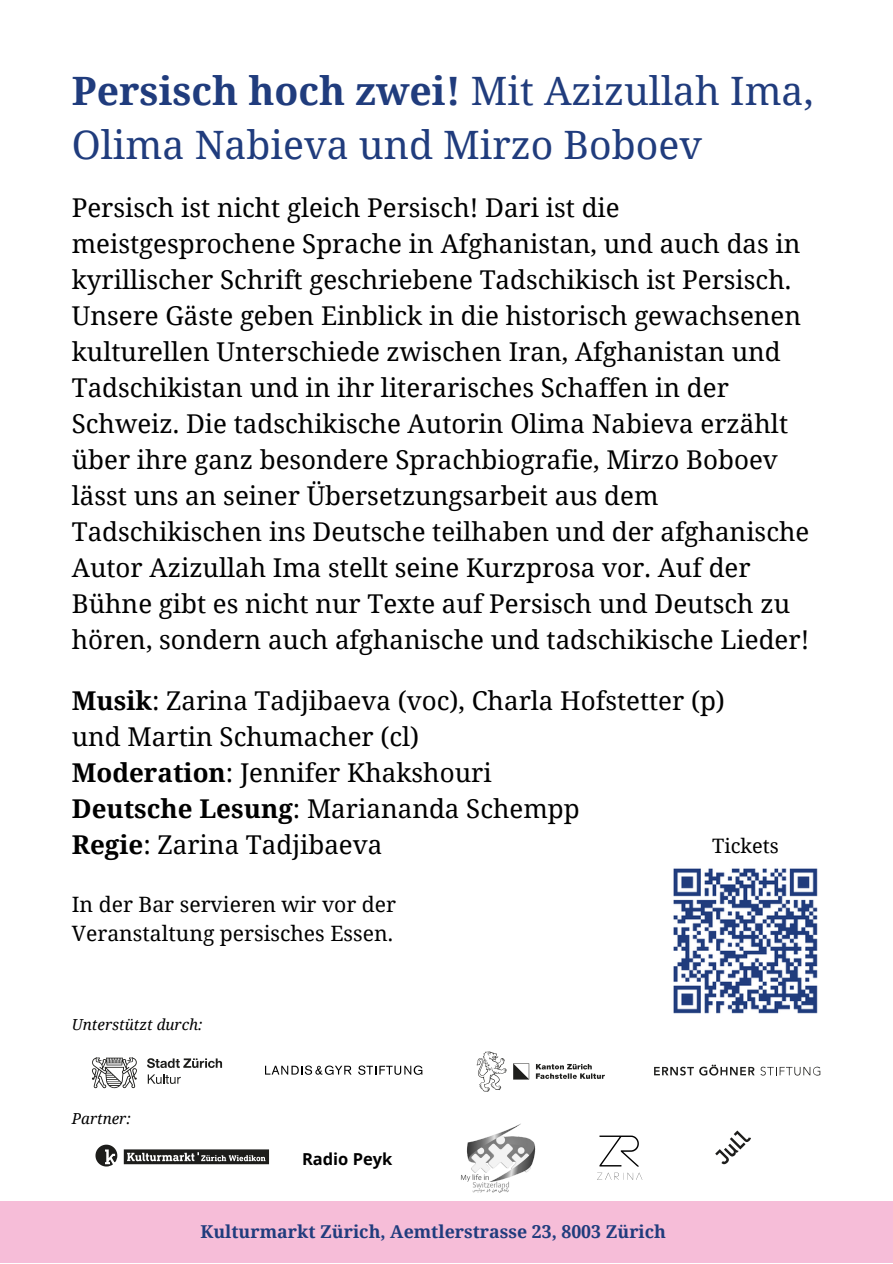
<style>
.page{position:relative;width:893px;height:1264px;background:#fff}
.page>*{position:absolute;margin:0;border:0;box-sizing:border-box;transform-origin:0 0}
.t1{font:39.15px/54px "Noto Serif";color:#203c7d}
.t2{font:25.95px/36px "Noto Serif";color:#000}
.t3{font:21.15px/29.2px "Noto Serif";color:#000}
.t4{font:19.95px "Noto Serif";color:#000}
.t5{font:700 17.7px "Noto Serif";color:#203c7d}
.t6{font:700 16.5px "Noto Sans";color:#000}
.t7{font:italic 15.15px "Noto Serif";color:#000}
.s1{font-weight:700}
</style>
<div class="page">
<div style="left:0;top:1200px;width:892px;height:62px;background:#f6bdd8"></div>
<svg style="left:148px;top:1074px;width:33px;height:9px"></svg>
<svg style="left:147px;top:1058px;width:75px;height:9px"></svg>
<svg style="left:92px;top:1057px;width:45px;height:31px"></svg>
<svg style="left:265px;top:1065px;width:86px;height:9px"></svg>
<svg style="left:358px;top:1065px;width:64px;height:9px"></svg>
<svg style="left:536px;top:1064px;width:68px;height:14px"></svg>
<svg style="left:476px;top:1051px;width:30px;height:40px"></svg>
<svg style="left:513px;top:1063px;width:16px;height:16px"></svg>
<svg style="left:654px;top:1066px;width:39px;height:9px"></svg>
<svg style="left:699px;top:1064px;width:55px;height:11px"></svg>
<svg style="left:760px;top:1066px;width:60px;height:9px"></svg>
<svg style="left:95px;top:1144px;width:22px;height:22px"></svg>
<svg style="left:124px;top:1149px;width:145px;height:15px;background:#515150"></svg>
<svg style="left:599px;top:1135px;width:40px;height:31px"></svg>
<svg style="left:597px;top:1172px;width:45px;height:7px"></svg>
<img style="left:450px;top:1123px;width:95px;height:78px">
<svg style="left:715px;top:1130px;width:36px;height:34px"></svg>
<img style="left:673px;top:868px;width:145px;height:146px">
<h1 class="t1" style="left:72px;top:63px;width:743px"><span class="s1">Persisch hoch zwei!</span> Mit Azizullah Ima,<br>Olima Nabieva und Mirzo Boboev</h1>
<p class="t2" style="left:72px;top:189px;width:739px">Persisch ist nicht gleich Persisch! Dari ist die meistgesprochene Sprache in Afghanistan, und auch das in kyrillischer Schrift geschriebene Tadschikisch ist Persisch.<br>Unsere Gäste geben Einblick in die historisch gewachsenen kulturellen Unterschiede zwischen Iran, Afghanistan und Tadschikistan und in ihr literarisches Schaffen in der Schweiz. Die tadschikische Autorin Olima Nabieva erzählt über ihre ganz besondere Sprachbiografie, Mirzo Boboev lässt uns an seiner Übersetzungsarbeit aus dem Tadschikischen ins Deutsche teilhaben und der afghanische Autor Azizullah Ima stellt seine Kurzprosa vor. Auf der Bühne gibt es nicht nur Texte auf Persisch und Deutsch zu hören, sondern auch afghanische und tadschikische Lieder!</p>
<p class="t2" style="left:72px;top:681px;width:654px"><span class="s1">Musik</span>: Zarina Tadjibaeva (voc), Charla Hofstetter (p) und Martin Schumacher (cl)<br><span class="s1">Moderation</span>: Jennifer Khakshouri<br><span class="s1">Deutsche Lesung</span>: Mariananda Schempp<br><span class="s1">Regie</span>: Zarina Tadjibaeva</p>
<p class="t4" style="left:712px;top:831px;width:68px">Tickets</p>
<p class="t3" style="left:72px;top:889px;width:326px">In der Bar servieren wir vor der<br>Veranstaltung persisches Essen.</p>
<p class="t7" style="left:72px;top:1014px;width:132px">Unterstützt durch:</p>
<p class="t7" style="left:72px;top:1107px;width:60px">Partner:</p>
<p class="t6" style="left:302px;top:1147px;width:92px">Radio Peyk</p>
<p class="t5" style="left:200px;top:1219px;width:467px">Kulturmarkt Zürich, Aemtlerstrasse 23, 8003 Zürich</p>
</div>
